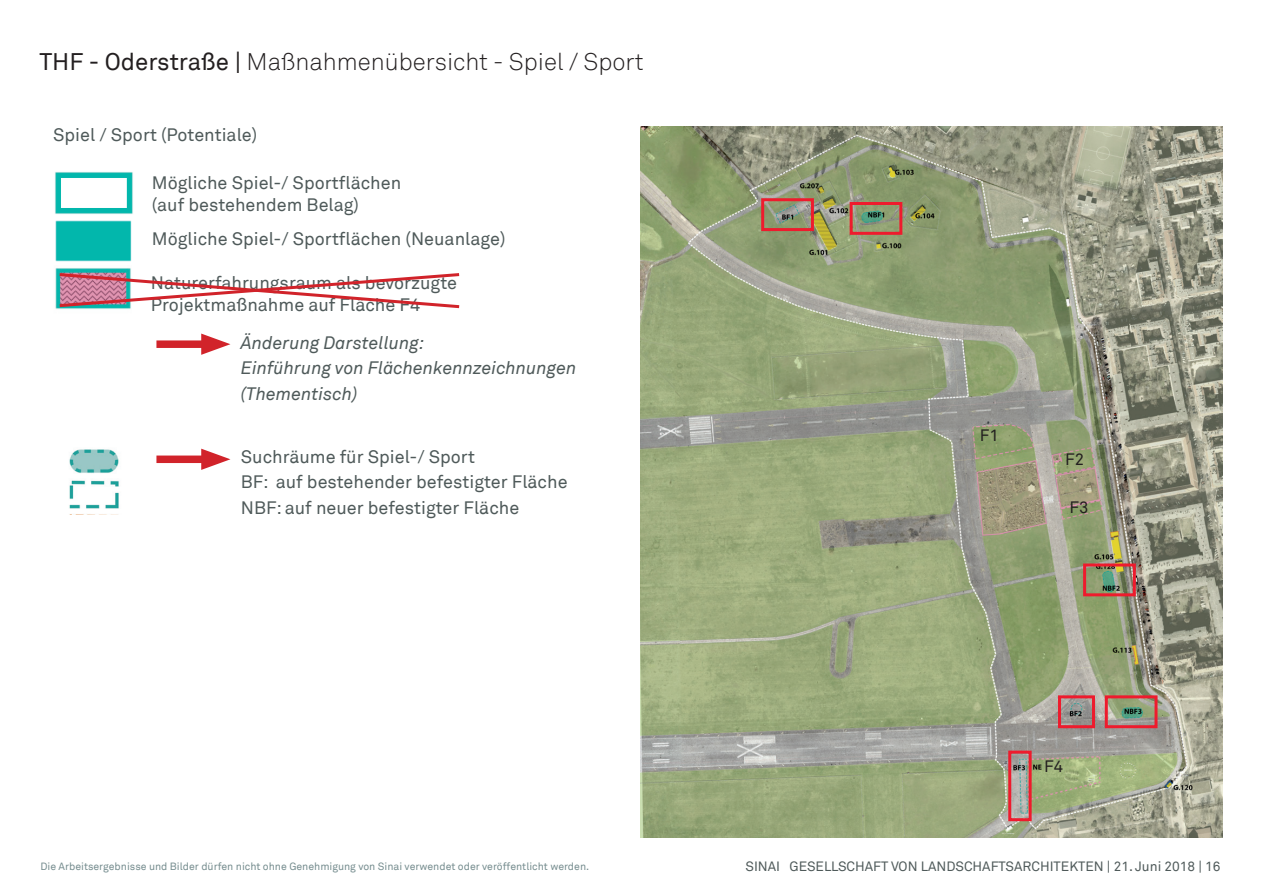
<style>
.page{position:relative;width:1263px;height:893px;background:#fff}
.page>*{position:absolute;margin:0;border:0;box-sizing:border-box;transform-origin:0 0}
.t1{font:300 24px "Akkurat TT";color:#231f20}
.t2{font:18px/21.6px "Akkurat TT";color:#4f5a5a}
.t3{font:italic 18px/25.5px "Akkurat TT";color:#4f5a5a}
.t4{font:16.5px "Akkurat TT";color:#231f20}
.t5{font:13.5px "Akkurat TT";color:#4f5a5a}
.t6{font:10.5px "Akkurat TT";color:#768d8f}
.s1{font-weight:400}
</style>
<div class="page">
<img style="left:640px;top:127px;width:582px;height:711px">
<img style="left:55px;top:172px;width:78px;height:42px">
<img style="left:55px;top:220px;width:77px;height:42px">
<img style="left:55px;top:268px;width:76px;height:41px">
<div style="left:156px;top:340px;width:57px;height:8px;background:#d1232a"></div>
<svg style="left:201px;top:334px;width:29px;height:21px"></svg>
<div style="left:156px;top:456px;width:57px;height:7px;background:#d1232a"></div>
<svg style="left:201px;top:449px;width:29px;height:21px"></svg>
<img style="left:69px;top:449px;width:50px;height:60px">
<svg style="left:56px;top:271px;width:404px;height:38px"></svg>
<div style="left:761px;top:198px;width:53px;height:33px;border:3px solid #ee1b2d"></div>
<div style="left:850px;top:202px;width:52px;height:33px;border:3px solid #ee1b2d"></div>
<div style="left:1083px;top:563px;width:53px;height:33px;border:3px solid #ee1b2d"></div>
<div style="left:1105px;top:695px;width:52px;height:33px;border:3px solid #ee1b2d"></div>
<div style="left:1058px;top:695px;width:37px;height:33px;border:3px solid #ee1b2d"></div>
<div style="left:1008px;top:751px;width:24px;height:70px;border:3px solid #ee1b2d"></div>
<h1 class="t1" style="left:39px;top:47px;width:606px"><span class="s1">THF - Oderstraße |</span> Maßnahmenübersicht - Spiel / Sport</h1>
<p class="t2" style="left:53px;top:124px;width:206px">Spiel / Sport (Potentiale)</p>
<p class="t2" style="left:152px;top:172px;width:251px">Mögliche Spiel-/ Sportflächen (auf bestehendem Belag)</p>
<p class="t2" style="left:152px;top:228px;width:355px">Mögliche Spiel-/ Sportflächen (Neuanlage)</p>
<p class="t2" style="left:151px;top:272px;width:308px">Naturerfahrungsraum als bevorzugte<br>Projektmaßnahme auf Fläche F4</p>
<p class="t3" style="left:241px;top:330px;width:337px">Änderung Darstellung:<br>Einführung von Flächenkennzeichnungen (Thementisch)</p>
<p class="t2" style="left:241px;top:444px;width:328px;line-height:25.5px">Suchräume für Spiel-/ Sport<br>BF: auf bestehender befestigter Fläche<br>NBF: auf neuer befestigter Fläche</p>
<p class="t4" style="left:980px;top:425px;width:21px">F1</p>
<p class="t4" style="left:1065px;top:449px;width:21px">F2</p>
<p class="t4" style="left:1069px;top:498px;width:21px">F3</p>
<p class="t4" style="left:1044px;top:756px;width:21px">F4</p>
<p class="t6" style="left:40px;top:860px;width:550px">Die Arbeitsergebnisse und Bilder dürfen nicht ohne Genehmigung von Sinai verwendet oder veröffentlicht werden.</p>
<p class="t5" style="left:745px;top:858px;width:476px">SINAI GESELLSCHAFT VON LANDSCHAFTSARCHITEKTEN | 21. Juni 2018 | 16</p>
</div>
